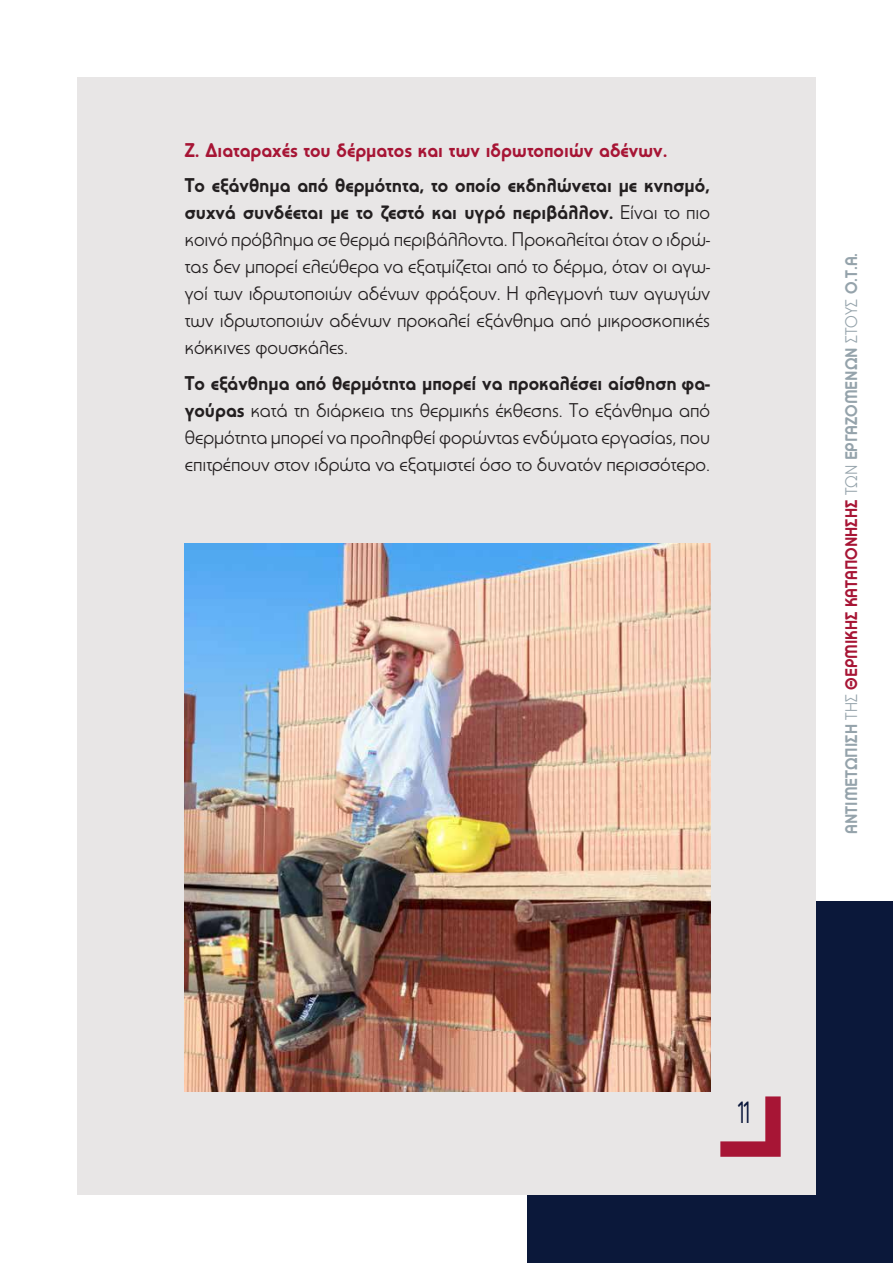
<style>
.page{position:relative;width:893px;height:1263px;background:#fff}
.page>*{position:absolute;margin:0;border:0;box-sizing:border-box;transform-origin:0 0}
.t1{font:30px "Uni Neue";color:#0a173b;scale:.63 1}
.t2{font:19.5px/27px "PF Universal";color:#231f20;text-align:justify}
.t3{font:700 19.5px "PF Universal";color:#a71535}
.t4{font:700 16.5px "PF Universal";color:#95a3ab;scale:.95 1}
.s1{font-weight:700}
.s2{font-weight:400}
.s3{color:#a71535}
</style>
<div class="page">
<div style="left:527px;top:901px;width:365px;height:362px;background:#0b183a"></div>
<div style="left:77px;top:77px;width:739px;height:1117px;background:#e8e6e6"></div>
<svg style="left:720px;top:1096px;width:61px;height:61px"></svg>
<img style="left:185px;top:543px;width:525px;height:549px">
<p class="t3" style="left:185px;top:138px;width:484px">Ζ. Διαταραχές του δέρματος και των ιδρωτοποιών αδένων.</p>
<p class="t2" style="left:185px;top:172px;width:527px"><span class="s1">Το εξάνθημα από θερμότητα, το οποίο εκδηλώνεται με κνησμό, συχνά συνδέεται με το ζεστό και υγρό περιβάλλον.</span> Είναι το πιο κοινό πρόβλημα σε θερμά περιβάλλοντα. Προκαλείται όταν ο ιδρώ&shy;τας δεν μπορεί ελεύθερα να εξατμίζεται από το δέρμα, όταν οι αγω&shy;γοί των ιδρωτοποιών αδένων φράξουν. Η φλεγμονή των αγωγών των ιδρωτοποιών αδένων προκαλεί εξάνθημα από μικροσκοπικές κόκκινες φουσκάλες.</p>
<p class="t2" style="left:185px;top:369px;width:527px"><span class="s1">Το εξάνθημα από θερμότητα μπορεί να προκαλέσει αίσθηση φα&shy;γούρας</span> κατά τη διάρκεια της θερμικής έκθεσης. Το εξάνθημα από θερμότητα μπορεί να προληφθεί φορώντας ενδύματα εργασίας, που επιτρέπουν στον ιδρώτα να εξατμιστεί όσο το δυνατόν περισσότερο.</p>
<p class="t4" style="left:841px;top:834px;width:613px;rotate:-90deg">ΑΝΤΙΜΕΤΩΠΙΣΗ <span class="s2">ΤΗΣ</span> <span class="s3">ΘΕΡΜΙΚΗΣ ΚΑΤΑΠΟΝΗΣΗΣ</span> <span class="s2">ΤΩΝ</span> ΕΡΓΑΖΟΜΕΝΩΝ <span class="s2">ΣΤΟΥΣ</span> Ο.Τ.Α.</p>
<h1 class="t1" style="left:738px;top:1093px;width:22px">11</h1>
</div>
